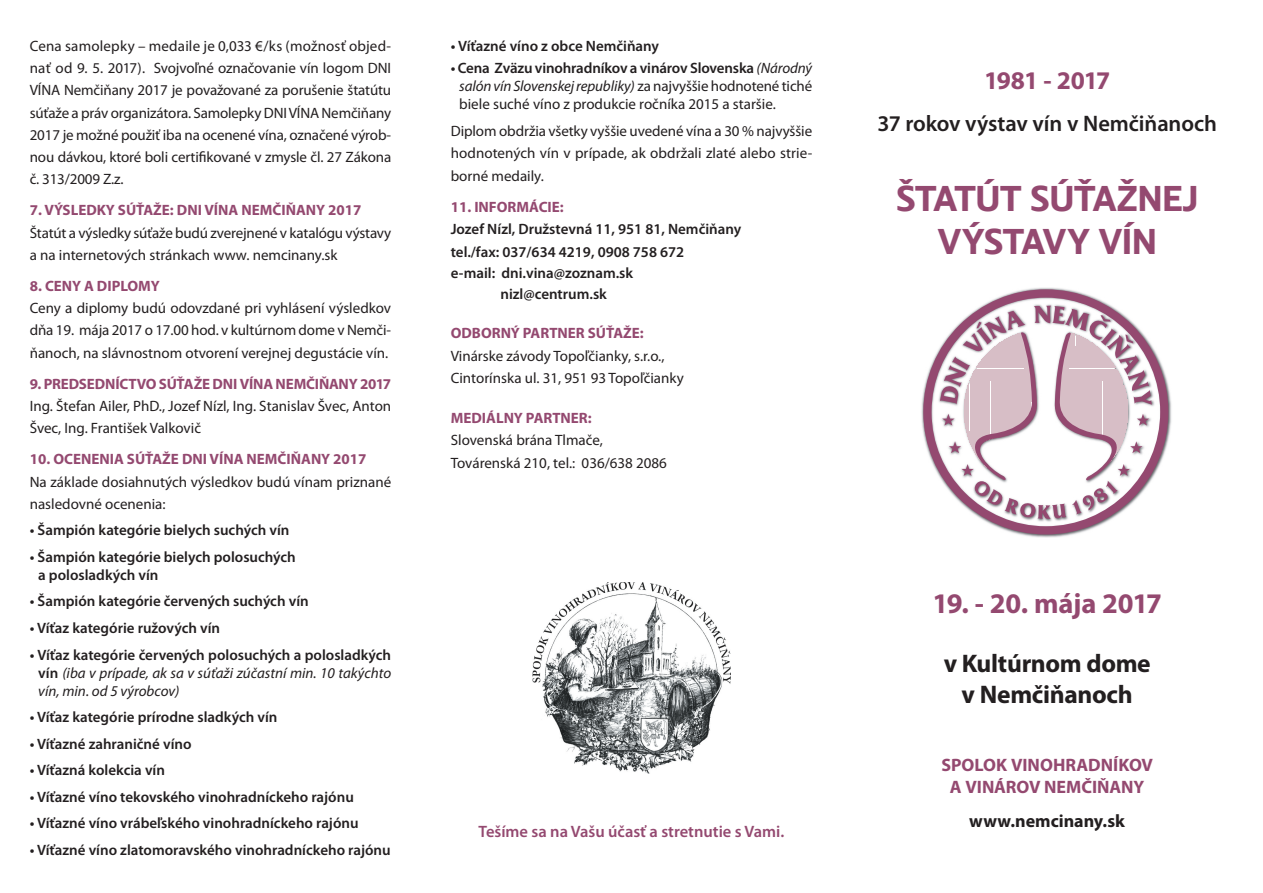
<style>
.page{position:relative;width:1263px;height:893px;background:#fff}
.page>*{position:absolute;margin:0;border:0;box-sizing:border-box;transform-origin:0 0}
.t1{font:700 36px/43.2px "Comenia Sans";letter-spacing:-.005em;color:#944970;text-align:center}
.t2{font:700 28.5px "Myriad Pro";letter-spacing:-.01em;color:#944970}
.t3{font:700 25.5px/30.6px "Myriad Pro";letter-spacing:-.015em;color:#231f20;text-align:center}
.t4{font:700 25.5px "Myriad Pro";letter-spacing:-.045em;color:#944970}
.t5{font:600 22.5px "Myriad Pro";letter-spacing:-.005em;color:#231f20}
.t6{font:700 18px/21.6px "Myriad Pro";color:#944970;text-align:center}
.t7{font:700 18px "Myriad Pro";color:#231f20}
.t8{font:600 16.5px "Myriad Pro";color:#944970}
.t9{font:15px/22.2px "Myriad Pro";color:#231f20}
.t10{font:600 15px/22.5px "Myriad Pro";color:#231f20}
.t11{font:700 15px "Myriad Pro";color:#944970}
.t12{font:italic 15px/18px "Myriad Pro";color:#231f20;text-align:justify}
.s1{font-weight:600;font-style:normal}
.s2{font-weight:600}
.s3{font-style:italic}
</style>
<div class="page">
<img style="left:533px;top:582px;width:197px;height:191px">
<img style="left:921px;top:287px;width:251px;height:251px">
<svg style="left:923px;top:289px;width:245px;height:245px"></svg>
<svg style="left:940px;top:306px;width:212px;height:213px"></svg>
<p class="t9" style="left:30px;top:35px;width:363px;text-align:justify">Cena samolepky – medaile je 0,033 €/ks (možnosť objed&shy;nať od 9. 5. 2017). Svojvoľné označovanie vín logom DNI VÍNA Nemčiňany 2017 je považované za porušenie štatútu súťaže a práv organizátora. Samolepky DNI VÍNA Nemčiňany 2017 je možné použiť iba na ocenené vína, označené výrob&shy;nou dávkou, ktoré boli certifikované v zmysle čl. 27 Zákona č. 313/2009 Z.z.</p>
<p class="t11" style="left:30px;top:202px;width:333px">7. VÝSLEDKY SÚŤAŽE: DNI VÍNA NEMČIŇANY 2017</p>
<p class="t9" style="left:30px;top:222px;width:363px">Štatút a výsledky súťaže budú zverejnené v katalógu výstavy a na internetových stránkach www. nemcinany.sk</p>
<p class="t11" style="left:30px;top:277px;width:132px">8. CENY A DIPLOMY</p>
<p class="t9" style="left:30px;top:297px;width:363px;text-align:justify">Ceny a diplomy budú odovzdané pri vyhlásení výsledkov dňa 19. mája 2017 o 17.00 hod. v kultúrnom dome v Nemči&shy;ňanoch, na slávnostnom otvorení verejnej degustácie vín.</p>
<p class="t11" style="left:30px;top:375px;width:363px">9. PREDSEDNÍCTVO SÚŤAŽE DNI VÍNA NEMČIŇANY 2017</p>
<p class="t9" style="left:30px;top:395px;width:363px">Ing. Štefan Ailer, PhD., Jozef Nízl, Ing. Stanislav Švec, Anton<br>Švec, Ing. František Valkovič</p>
<p class="t11" style="left:30px;top:451px;width:338px">10. OCENENIA SÚŤAŽE DNI VÍNA NEMČIŇANY 2017</p>
<p class="t9" style="left:30px;top:471px;width:363px">Na základe dosiahnutých výsledkov budú vínam priznané nasledovné ocenenia:</p>
<p class="t10" style="left:30px;top:519px;width:261px">• Šampión kategórie bielych suchých vín</p>
<p class="t10" style="left:38px;top:548px;width:259px;line-height:18px;text-indent:-9px">• Šampión kategórie bielych polosuchých a polosladkých vín</p>
<p class="t10" style="left:30px;top:590px;width:280px">• Šampión kategórie červených suchých vín</p>
<p class="t10" style="left:30px;top:617px;width:192px">• Víťaz kategórie ružových vín</p>
<p class="t12" style="left:38px;top:646px;width:354px;text-indent:-9px"><span class="s1">• Víťaz kategórie červených polosuchých a polosladkých vín</span> (iba v prípade, ak sa v súťaži zúčastní min. 10 takýchto vín, min. od 5 výrobcov)</p>
<p class="t10" style="left:30px;top:706px;width:249px">• Víťaz kategórie prírodne sladkých vín</p>
<p class="t10" style="left:30px;top:732px;width:163px">• Víťazné zahraničné víno</p>
<p class="t10" style="left:30px;top:759px;width:137px">• Víťazná kolekcia vín</p>
<p class="t10" style="left:30px;top:786px;width:326px">• Víťazné víno tekovského vinohradníckeho rajónu</p>
<p class="t10" style="left:30px;top:812px;width:330px">• Víťazné víno vrábeľského vinohradníckeho rajónu</p>
<p class="t10" style="left:30px;top:839px;width:362px">• Víťazné víno zlatomoravského vinohradníckeho rajónu</p>
<p class="t10" style="left:451px;top:35px;width:210px">• Víťazné víno z obce Nemčiňany</p>
<p class="t9" style="left:459px;top:59px;width:354px;line-height:18px;text-align:justify;text-indent:-9px"><span class="s2">• Cena Zväzu vinohradníkov a vinárov Slovenska</span> <span class="s3">(Národný salón vín Slovenskej republiky)</span> za najvyššie hodnotené tiché biele suché víno z produkcie ročníka 2015 a staršie.</p>
<p class="t9" style="left:451px;top:120px;width:363px;text-align:justify">Diplom obdržia všetky vyššie uvedené vína a 30 % najvyššie hodnotených vín v prípade, ak obdržali zlaté alebo strie&shy;borné medaily.</p>
<p class="t11" style="left:451px;top:198px;width:115px">11. INFORMÁCIE:</p>
<p class="t10" style="left:451px;top:218px;width:292px">Jozef Nízl, Družstevná 11, 951 81, Nemčiňany tel./fax: 037/634 4219, 0908 758 672</p>
<p class="t10" style="left:500px;top:262px;width:134px;line-height:21px;text-indent:-50px">e-mail: dni.vina@zoznam.sk nizl@centrum.sk</p>
<p class="t11" style="left:451px;top:325px;width:195px">ODBORNÝ PARTNER SÚŤAŽE:</p>
<p class="t9" style="left:451px;top:345px;width:235px">Vinárske závody Topoľčianky, s.r.o.,<br>Cintorínska ul. 31, 951 93 Topoľčianky</p>
<p class="t11" style="left:451px;top:409px;width:142px">MEDIÁLNY PARTNER:</p>
<p class="t9" style="left:451px;top:429px;width:218px">Slovenská brána Tlmače,<br>Továrenská 210, tel.: 036/638 2086</p>
<p class="t8" style="left:479px;top:823px;width:307px">Tešíme sa na Vašu účasť a stretnutie s Vami.</p>
<h3 class="t4" style="left:984px;top:67px;width:128px">1981 - 2017</h3>
<h3 class="t5" style="left:877px;top:111px;width:341px">37 rokov výstav vín v Nemčiňanoch</h3>
<h1 class="t1" style="left:896px;top:178px;width:304px">ŠTATÚT SÚŤAŽNEJ<br>VÝSTAVY VÍN</h1>
<h2 class="t2" style="left:932px;top:587px;width:231px">19. - 20. mája 2017</h2>
<h3 class="t3" style="left:944px;top:649px;width:209px">v Kultúrnom dome v Nemčiňanoch</h3>
<p class="t6" style="left:941px;top:755px;width:213px">SPOLOK VINOHRADNÍKOV<br>A VINÁROV NEMČIŇANY</p>
<p class="t7" style="left:969px;top:811px;width:157px">www.nemcinany.sk</p>
</div>
